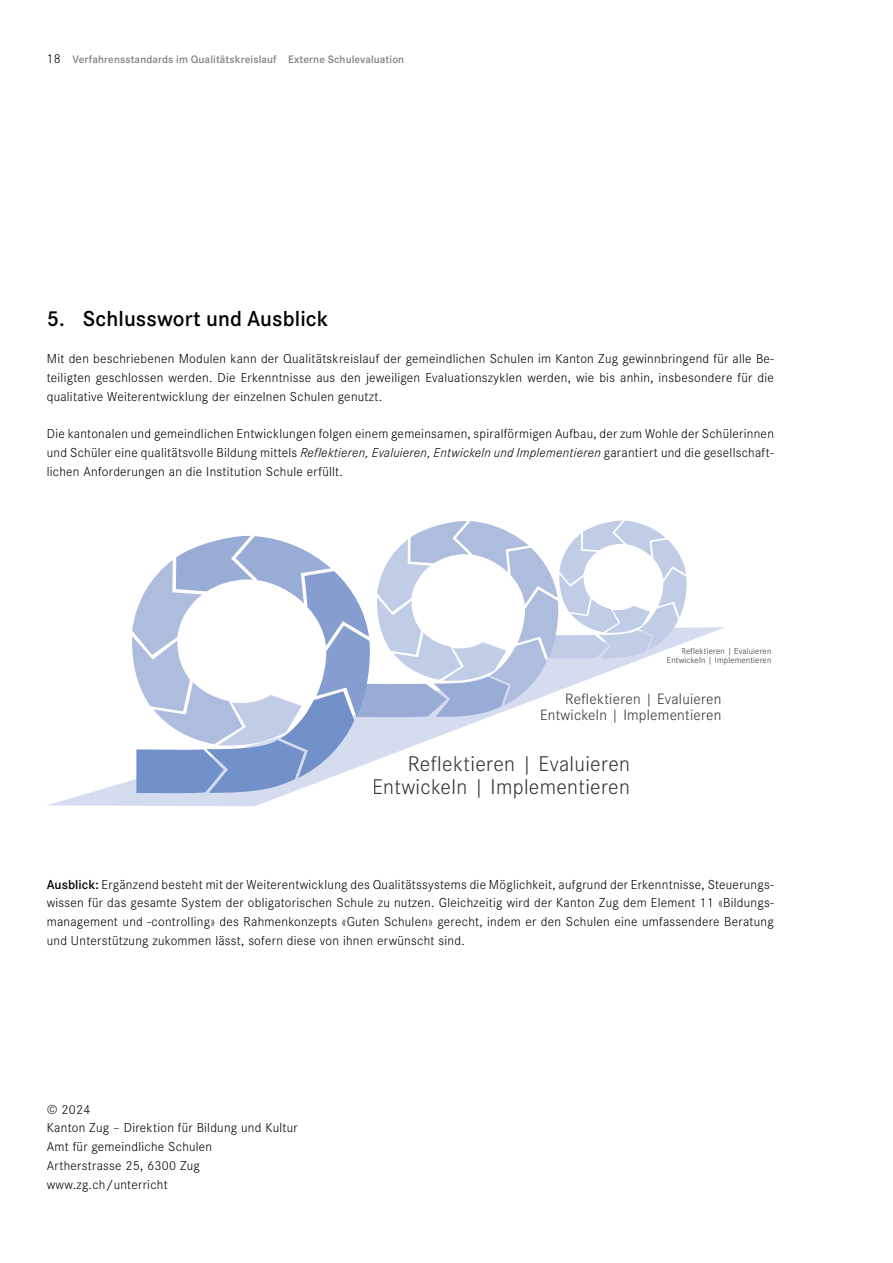
<style>
.page{position:relative;width:893px;height:1263px;background:#fff}
.page>*{position:absolute;margin:0;border:0;box-sizing:border-box;transform-origin:0 0}
.t1{font:600 22.5px "Corporate S";letter-spacing:.005em;color:#000}
.t2{font:300 22.05px/22.8px "Corporate S";letter-spacing:.015em;color:#333;text-align:right}
.t3{font:300 15.45px/16px "Corporate S";letter-spacing:.015em;color:#333;text-align:right}
.t4{font:300 13.5px/18.8px "Corporate S";letter-spacing:.02em;color:#000;text-align:justify}
.t5{font:600 11.25px "Corporate S";letter-spacing:.01em;color:#808080}
.t6{font:300 9px/9.3px "Corporate S";letter-spacing:.015em;color:#333;text-align:right}
.s1{font-weight:300;font-size:13.5px;color:#000}
.s2{font-style:italic}
.s3{font-weight:600}
</style>
<div class="page">
<svg style="left:47px;top:627px;width:678px;height:179px"></svg>
<svg style="left:132px;top:520px;width:555px;height:274px"></svg>
<p class="t5" style="left:47px;top:52px;width:359px"><span class="s1">18</span> Verfahrensstandards im Qualitätskreislauf Externe Schulevaluation</p>
<h1 class="t1" style="left:47px;top:303px;width:283px">5. Schlusswort und Ausblick</h1>
<p class="t4" style="left:47px;top:349px;width:729px">Mit den beschriebenen Modulen kann der Qualitätskreislauf der gemeindlichen Schulen im Kanton Zug gewinnbringend für alle Be&shy;teiligten geschlossen werden. Die Erkenntnisse aus den jeweiligen Evaluationszyklen werden, wie bis anhin, insbesondere für die qualitative Weiterentwicklung der einzelnen Schulen genutzt.</p>
<p class="t4" style="left:47px;top:424px;width:729px">Die kantonalen und gemeindlichen Entwicklungen folgen einem gemeinsamen, spiralförmigen Aufbau, der zum Wohle der Schülerinnen und Schüler eine qualitätsvolle Bildung mittels <span class="s2">Reflektieren, Evaluieren, Entwickeln und Implementieren</span> garantiert und die gesellschaft&shy;lichen Anforderungen an die Institution Schule erfüllt.</p>
<p class="t6" style="left:667px;top:646px;width:106px">Reflektieren | Evaluieren<br>Entwickeln | Implementieren</p>
<p class="t3" style="left:540px;top:690px;width:183px">Reflektieren | Evaluieren<br>Entwickeln | Implementieren</p>
<h2 class="t2" style="left:372px;top:752px;width:259px">Reflektieren | Evaluieren<br>Entwickeln | Implementieren</h2>
<p class="t4" style="left:47px;top:874px;width:729px"><span class="s3">Ausblick:</span> Ergänzend besteht mit der Weiterentwicklung des Qualitätssystems die Möglichkeit, aufgrund der Erkenntnisse, Steuerungs&shy;wissen für das gesamte System der obligatorischen Schule zu nutzen. Gleichzeitig wird der Kanton Zug dem Element 11 «Bildungs&shy;management und -controlling» des Rahmenkonzepts «Guten Schulen» gerecht, indem er den Schulen eine umfassendere Beratung und Unterstützung zukommen lässt, sofern diese von ihnen erwünscht sind.</p>
<p class="t4" style="left:47px;top:1099px;width:252px;text-align:left">© 2024<br>Kanton Zug – Direktion für Bildung und Kultur<br>Amt für gemeindliche Schulen<br>Artherstrasse 25, 6300 Zug www.zg.ch/unterricht</p>
</div>
